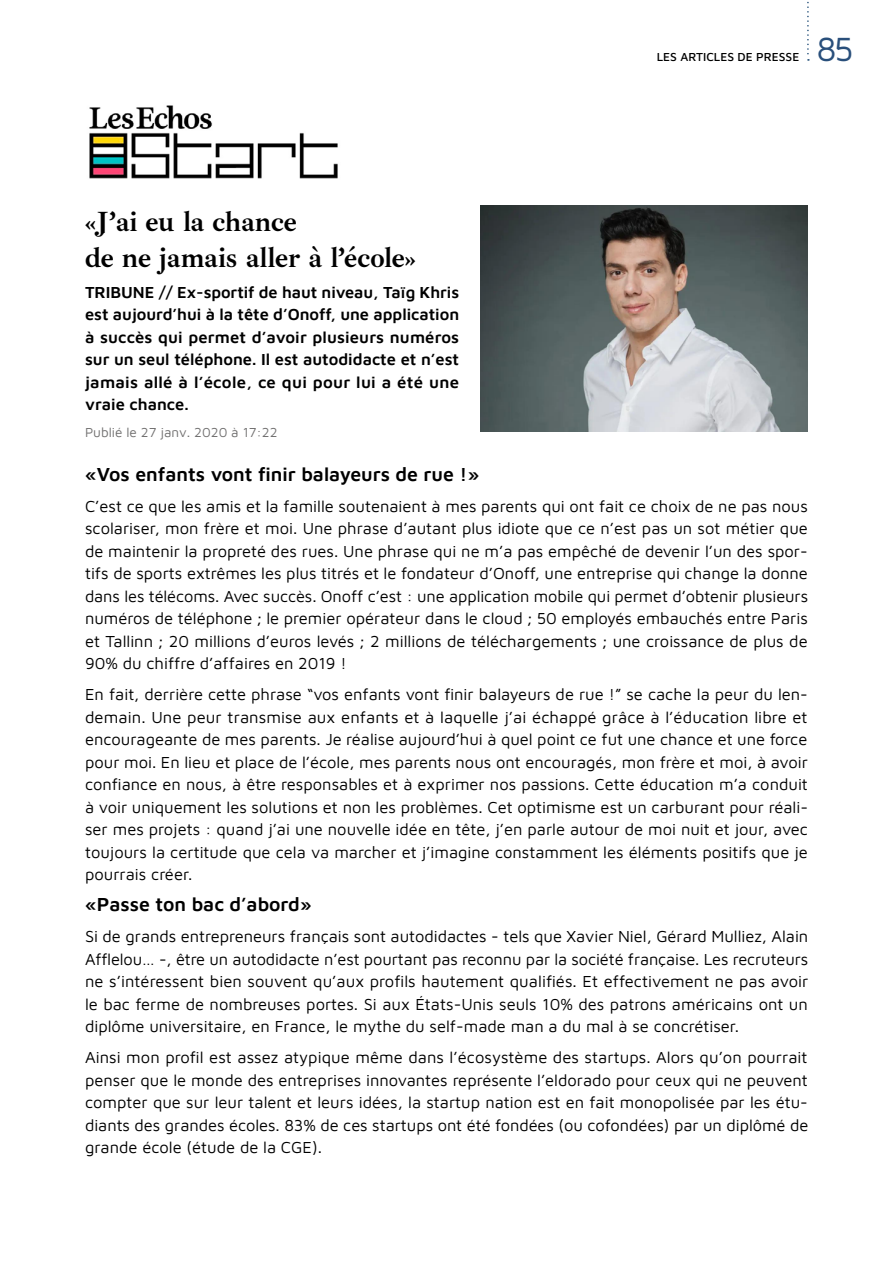
<style>
.page{position:relative;width:893px;height:1263px;background:#fff}
.page>*{position:absolute;margin:0;border:0;box-sizing:border-box;transform-origin:0 0}
.t1{font:34.65px "Maven Pro";color:#294f7b}
.t2{font:700 28.5px/36px "Ibarra Real Nova";color:#000}
.t3{font:600 19.5px "Maven Pro";color:#000}
.t4{font:16.5px/22.5px "Maven Pro";color:#000;text-align:justify}
.t5{font:600 16.5px/22.5px "Maven Pro";letter-spacing:.015em;color:#000;text-align:justify}
.t6{font:13.5px "Maven Pro";color:#706f6f}
.t7{font:500 12px "Maven Pro";color:#000}
</style>
<div class="page">
<svg style="left:807px;top:1px;width:2px;height:60px"></svg>
<img style="left:480px;top:205px;width:328px;height:226px">
<img style="left:89px;top:105px;width:249px;height:74px">
<p class="t7" style="left:657px;top:48px;width:54px">LES ARTICLE</p>
<p class="t7" style="left:727px;top:48px;width:72px">S DE PRESSE</p>
<h1 class="t1" style="left:816px;top:25px;width:39px">85</h1>
<h2 class="t2" style="left:85px;top:204px;width:332px">«J’ai eu la chance<br>de ne jamais aller à l’école»</h2>
<p class="t5" style="left:85px;top:280px;width:376px">TRIBUNE // Ex-sportif de haut niveau, Taïg Khris est aujourd’hui à la tête d’Onoff, une application à succès qui permet d’avoir plusieurs numéros sur un seul téléphone. Il est autodidacte et n’est jamais allé à l’école, ce qui pour lui a été une vraie chance.</p>
<p class="t6" style="left:85px;top:423px;width:194px">Publié le 27 janv. 2020 à 17:22</p>
<p class="t3" style="left:85px;top:461px;width:396px">«Vos enfants vont finir balayeurs de rue !»</p>
<p class="t4" style="left:85px;top:494px;width:725px">C’est ce que les amis et la famille soutenaient à mes parents qui ont fait ce choix de ne pas nous scolariser, mon frère et moi. Une phrase d’autant plus idiote que ce n’est pas un sot métier que de maintenir la propreté des rues. Une phrase qui ne m’a pas empêché de devenir l’un des spor&shy;tifs de sports extrêmes les plus titrés et le fondateur d’Onoff, une entreprise qui change la donne dans les télécoms. Avec succès. Onoff c’est : une application mobile qui permet d’obtenir plusieurs numéros de téléphone ; le premier opérateur dans le cloud ; 50 employés embauchés entre Paris et Tallinn ; 20 millions d’euros levés ; 2 millions de téléchargements ; une croissance de plus de 90% du chiffre d’affaires en 2019 !</p>
<p class="t4" style="left:85px;top:682px;width:724px">En fait, derrière cette phrase “vos enfants vont finir balayeurs de rue !” se cache la peur du len&shy;demain. Une peur transmise aux enfants et à laquelle j’ai échappé grâce à l’éducation libre et encourageante de mes parents. Je réalise aujourd’hui à quel point ce fut une chance et une force pour moi. En lieu et place de l’école, mes parents nous ont encouragés, mon frère et moi, à avoir confiance en nous, à être responsables et à exprimer nos passions. Cette éducation m’a conduit à voir uniquement les solutions et non les problèmes. Cet optimisme est un carburant pour réali&shy;ser mes projets : quand j’ai une nouvelle idée en tête, j’en parle autour de moi nuit et jour, avec toujours la certitude que cela va marcher et j’imagine constamment les éléments positifs que je pourrais créer.</p>
<p class="t3" style="left:85px;top:891px;width:228px">«Passe ton bac d’abord»</p>
<p class="t4" style="left:85px;top:924px;width:725px">Si de grands entrepreneurs français sont autodidactes - tels que Xavier Niel, Gérard Mulliez, Alain Afflelou… -, être un autodidacte n’est pourtant pas reconnu par la société française. Les recruteurs ne s’intéressent bien souvent qu’aux profils hautement qualifiés. Et effectivement ne pas avoir le bac ferme de nombreuses portes. Si aux États-Unis seuls 10% des patrons américains ont un diplôme universitaire, en France, le mythe du self-made man a du mal à se concrétiser.</p>
<p class="t4" style="left:85px;top:1045px;width:725px">Ainsi mon profil est assez atypique même dans l’écosystème des startups. Alors qu’on pourrait penser que le monde des entreprises innovantes représente l’eldorado pour ceux qui ne peuvent compter que sur leur talent et leurs idées, la startup nation est en fait monopolisée par les étu&shy;diants des grandes écoles. 83% de ces startups ont été fondées (ou cofondées) par un diplômé de grande école (étude de la CGE).</p>
</div>
